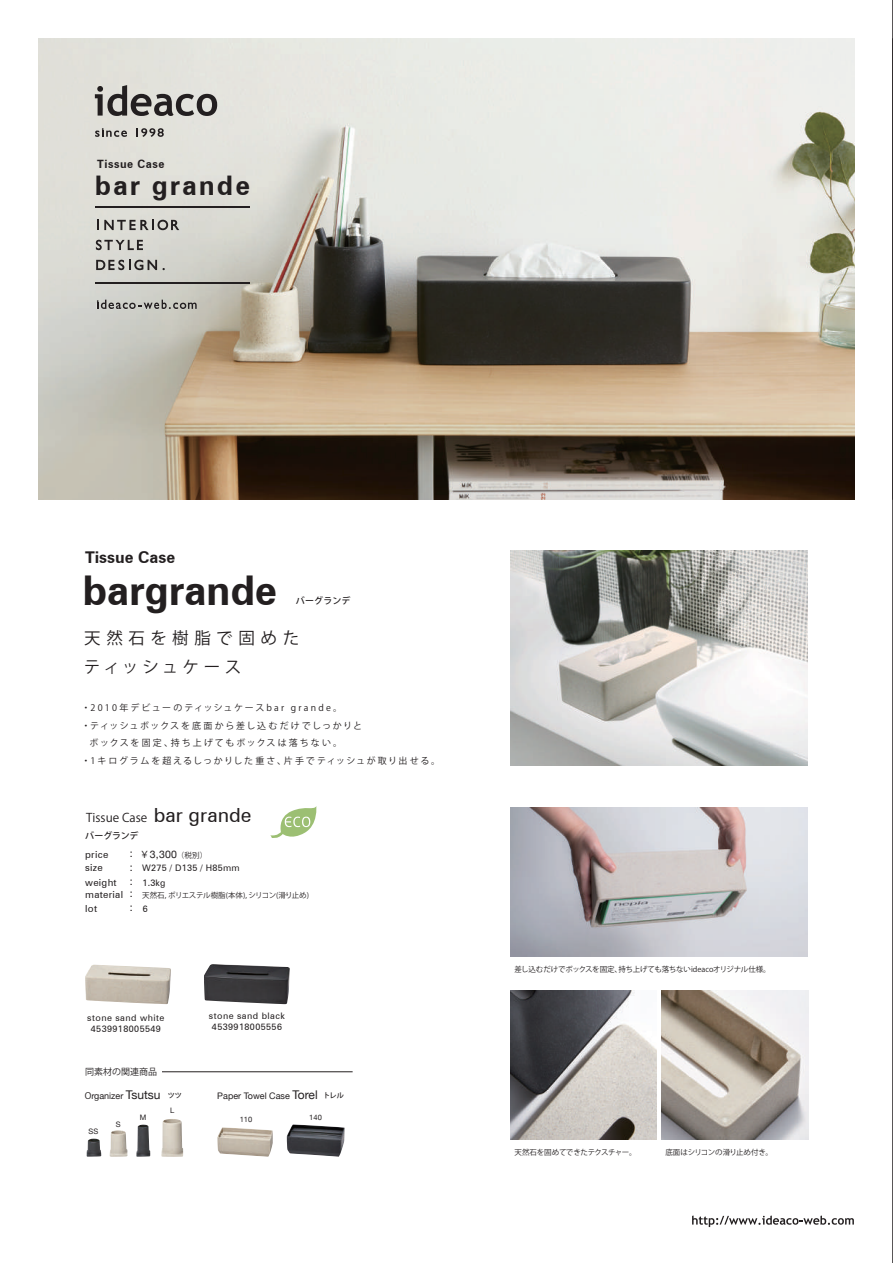
<style>
.page{position:relative;width:893px;height:1263px;background:#fff}
.page>*{position:absolute;margin:0;border:0;box-sizing:border-box;transform-origin:0 0}
.t1{font:700 41.1px "Zurich BT";letter-spacing:-.01em;color:#231f20}
.t2{font:700 27px "Zurich BT";letter-spacing:.07em;color:#231f20}
.t3{font:16.5px/28.8px "Koz Go Pro";letter-spacing:.32em;color:#231f20}
.t4{font:700 16.2px "Zurich BT";color:#231f20}
.t5{font:12px "Koz Go Pro";color:#231f20}
.t6{font:700 11.4px "Zurich BT";letter-spacing:.045em;color:#231f20}
.t7{font:10.5px/14px "Helvetica Neue";color:#231f20}
.t8{font:9.75px "Zurich BT";letter-spacing:.025em;color:#231f20}
.t9{font:9px/10.8px "Zurich BT";letter-spacing:.05em;color:#231f20;text-align:center}
.t10{font:9px "Koz Go Pr 6 N";letter-spacing:.2em;color:#231f20}
.t11{font:9px "Helvetica Neue";color:#231f20}
.t12{font:9px "Koz Go Pr 6 N";letter-spacing:.24em;color:#231f20}
.t13{font:9px "Koz Go Pr 6 N";letter-spacing:.17em;color:#231f20}
.t14{font:9px "Zurich BT";letter-spacing:.025em;color:#231f20}
.t15{font:500 9px "Koz Go Pro";letter-spacing:.015em;color:#231f20}
.t16{font:9px "Koz Go Pro";color:#231f20}
.t17{font:7.5px "Koz Go Pr 6 N";letter-spacing:-.03em;color:#231f20}
.t18{font:7.5px "Koz Go Pr 6 N";letter-spacing:-.05em;color:#231f20}
.t19{font:7.5px "Helvetica Neue";letter-spacing:.02em;color:#231f20}
.t20{font:500 7.2px "Koz Go Pro";color:#231f20}
.s1{font-family:"Zurich BT";font-size:19.5px}
.s2{font-family:"Koz Go Pro";font-size:9.75px}
.s3{font-family:"Koz Go Pr 6 N";font-size:7.5px}
.s4{font-family:"Helvetica Neue";font-size:10.5px}
.s5{font-family:"Koz Go Pro"}
.s6{font-size:12px}
.s7{font-family:"Koz Go Pro";font-weight:500;font-size:7.2px}
</style>
<div class="page">
<svg style="left:692px;top:1215px;width:162px;height:12px"></svg>
<img style="left:39px;top:38px;width:816px;height:462px">
<svg style="left:95px;top:85px;width:122px;height:31px;background:#9a9894"></svg>
<svg style="left:97px;top:220px;width:82px;height:10px"></svg>
<svg style="left:96px;top:240px;width:47px;height:10px"></svg>
<svg style="left:96px;top:260px;width:61px;height:10px"></svg>
<hr style="left:95px;top:206px;width:155px;height:2px;background:#231f20">
<hr style="left:95px;top:282px;width:155px;height:2px;background:#231f20">
<svg style="left:95px;top:128px;width:32px;height:9px"></svg>
<svg style="left:136px;top:128px;width:28px;height:9px"></svg>
<svg style="left:97px;top:300px;width:100px;height:9px"></svg>
<img style="left:217px;top:1127px;width:56px;height:30px">
<img style="left:287px;top:1124px;width:58px;height:33px">
<img style="left:161px;top:1119px;width:22px;height:38px">
<img style="left:110px;top:1130px;width:17px;height:27px">
<img style="left:136px;top:1125px;width:14px;height:32px">
<img style="left:87px;top:1138px;width:14px;height:19px">
<hr style="left:83px;top:1071px;width:270px;height:1px;background:#231f20">
<div style="left:81px;top:1066px;width:80px;height:8px;background:#fff"></div>
<img style="left:204px;top:964px;width:86px;height:40px">
<img style="left:85px;top:965px;width:86px;height:39px">
<svg style="left:270px;top:806px;width:47px;height:32px"></svg>
<hr style="left:892px;top:0;width:1px;height:1263px;background:#231f20">
<img style="left:510px;top:550px;width:298px;height:215px">
<img style="left:510px;top:808px;width:298px;height:149px">
<img style="left:510px;top:991px;width:147px;height:148px">
<img style="left:661px;top:991px;width:147px;height:148px">
<h3 class="t6" style="left:97px;top:157px;width:69px">Tissue Case</h3>
<h2 class="t2" style="left:95px;top:169px;width:157px">bar grande</h2>
<h3 class="t4" style="left:85px;top:547px;width:92px">Tissue Case</h3>
<h1 class="t1" style="left:82px;top:566px;width:196px">bargrande</h1>
<p class="t15" style="left:296px;top:595px;width:56px">バーグランデ</p>
<h3 class="t3" style="left:84px;top:624px;width:217px">天然石を樹脂で固めたティッシュケース</h3>
<p class="t12" style="left:81px;top:703px;width:262px">・2010年デビューのティッシュケースbar grande。</p>
<p class="t13" style="left:81px;top:720px;width:282px">・ティッシュボックスを底面から差し込むだけでしっかりと</p>
<p class="t10" style="left:90px;top:738px;width:254px">ボックスを固定、持ち上げてもボックスは落ちない。</p>
<p class="t10" style="left:81px;top:756px;width:360px">・1キログラムを超えるしっかりした重さ、片手でティッシュが取り出せる。</p>
<h3 class="t5" style="left:86px;top:809px;width:167px">Tissue Case <span class="s1">bar grande</span></h3>
<p class="t15" style="left:85px;top:830px;width:55px">バーグランデ</p>
<p class="t14" style="left:142px;top:863px;width:99px">W275 / D135 / H85mm</p>
<h3 class="t8" style="left:85px;top:889px;width:39px">material</h3>
<h3 class="t8" style="left:85px;top:848px;width:25px">price</h3>
<h3 class="t7" style="left:130px;top:847px;width:4px">: :</h3>
<h3 class="t7" style="left:140px;top:847px;width:69px"><span class="s2">￥</span>3,300 <span class="s3">（税別）</span></h3>
<h3 class="t8" style="left:85px;top:862px;width:19px">size</h3>
<h3 class="t8" style="left:85px;top:876px;width:33px">weight</h3>
<p class="t9" style="left:130px;top:877px;width:37px"><span class="s4">:</span> 1.3kg</p>
<h3 class="t7" style="left:130px;top:887px;width:4px">:</h3>
<h3 class="t8" style="left:85px;top:903px;width:13px">lot</h3>
<p class="t9" style="left:143px;top:903px;width:6px">6</p>
<p class="t18" style="left:142px;top:891px;width:168px">天然石, ポリエステル樹脂(本体), シリコン(滑り止め)</p>
<h3 class="t7" style="left:130px;top:901px;width:4px">:</h3>
<p class="t9" style="left:87px;top:1012px;width:79px">stone sand white<br>4539918005549</p>
<p class="t9" style="left:209px;top:1010px;width:78px">stone sand black<br>4539918005556</p>
<p class="t16" style="left:85px;top:1066px;width:74px">同素材の関連商品</p>
<p class="t11" style="left:85px;top:1089px;width:99px"><span class="s5">O</span>rganizer <span class="s6">Tsutsu</span> <span class="s7">ツツ</span></p>
<p class="t20" style="left:323px;top:1091px;width:23px">トレル</p>
<p class="t11" style="left:217px;top:1089px;width:102px">Paper Towel Case <span class="s6">Torel</span></p>
<p class="t19" style="left:240px;top:1114px;width:14px">110</p>
<p class="t19" style="left:309px;top:1112px;width:14px">140</p>
<p class="t19" style="left:170px;top:1105px;width:6px">L</p>
<p class="t19" style="left:140px;top:1112px;width:8px">M</p>
<p class="t19" style="left:116px;top:1119px;width:6px">S</p>
<p class="t19" style="left:89px;top:1126px;width:11px">SS</p>
<p class="t17" style="left:514px;top:965px;width:258px">差し込むだけでボックスを固定、持ち上げても落ちないideacoオリジナル仕様。</p>
<p class="t17" style="left:514px;top:1148px;width:123px">天然石を固めてできたテクスチャー。</p>
<p class="t17" style="left:665px;top:1148px;width:109px">底面はシリコンの滑り止め付き。</p>
</div>
